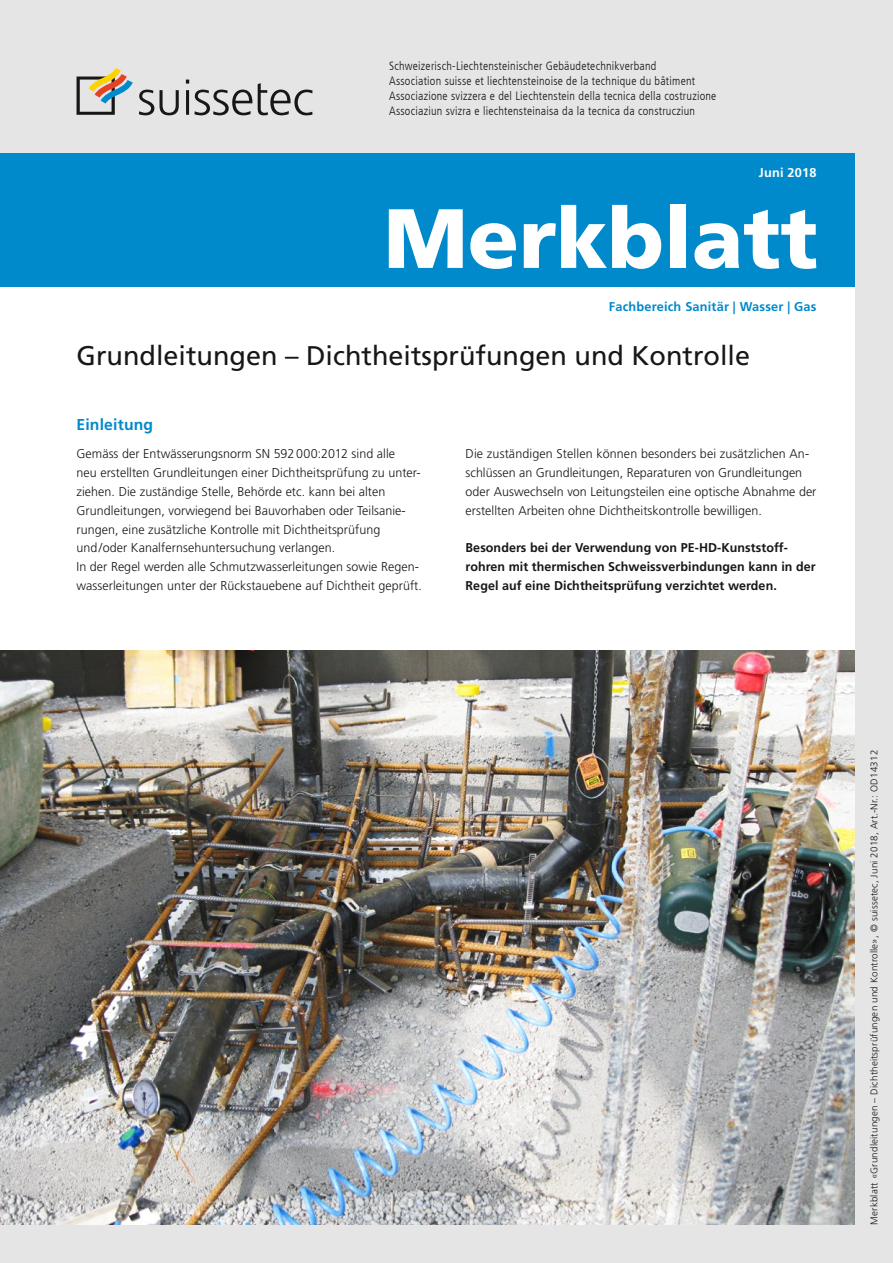
<style>
.page{position:relative;width:893px;height:1263px;background:#e5e5e5}
.page>*{position:absolute;margin:0;border:0;box-sizing:border-box;transform-origin:0 0}
.t1{font:900 84px "Frutiger LT Com";color:#fff}
.t2{font:27px "Frutiger LT Std";color:#181716}
.t3{font:700 15.75px "Frutiger LT Std";letter-spacing:.01em;color:#008acb}
.t4{font:300 12.75px/18.8px "Frutiger LT Std";letter-spacing:.005em;color:#181716}
.t5{font:700 12.75px/18.8px "Frutiger LT Std";letter-spacing:.005em;color:#181716}
.t6{font:700 12.75px "Frutiger LT Std";letter-spacing:.015em;color:#008acb}
.t7{font:700 12.75px "Frutiger LT Std";letter-spacing:.015em;color:#fff}
.t8{font:300 condensed 12px/15px "Frutiger LT Com";letter-spacing:.02em;color:#181716}
.t9{font:300 9.75px "Frutiger LT Std";letter-spacing:.02em;color:#181716}
</style>
<div class="page">
<div style="left:0;top:153px;width:855px;height:1072px;background:#fff"></div>
<svg style="left:139px;top:90px;width:15px;height:25px"></svg>
<svg style="left:160px;top:90px;width:19px;height:25px"></svg>
<hr style="left:186px;top:90px;width:3px;height:25px;background:#181716">
<svg style="left:186px;top:80px;width:3px;height:4px"></svg>
<svg style="left:194px;top:90px;width:58px;height:25px"></svg>
<svg style="left:258px;top:83px;width:55px;height:32px"></svg>
<svg style="left:77px;top:68px;width:56px;height:47px"></svg>
<img style="left:0;top:651px;width:855px;height:574px">
<div style="left:0;top:153px;width:855px;height:134px;background:#008acb"></div>
<p class="t8" style="left:389px;top:58px;width:329px">Schweizerisch-Liechtensteinischer Gebäudetechnikverband<br>Association suisse et liechtensteinoise de la technique du bâtiment Associazione svizzera e del Liechtenstein della tecnica della costruzione Associaziun svizra e liechtensteinaisa da la tecnica da construcziun</p>
<p class="t7" style="left:759px;top:165px;width:59px">Juni 2018</p>
<h1 class="t1" style="left:384px;top:188px;width:436px">Merkblatt</h1>
<p class="t6" style="left:609px;top:299px;width:209px">Fachbereich Sanitär | Wasser | Gas</p>
<h2 class="t2" style="left:77px;top:339px;width:675px">Grundleitungen – Dichtheitsprüfungen und Kontrolle</h2>
<p class="t3" style="left:77px;top:416px;width:78px">Einleitung</p>
<p class="t4" style="left:77px;top:445px;width:347px">Gemäss der Entwässerungsnorm SN 592000:2012 sind alle<br>neu erstellten Grundleitungen einer Dichtheitsprüfung zu unter&shy;ziehen. Die zuständige Stelle, Behörde etc. kann bei alten Grundleitungen, vorwiegend bei Bauvorhaben oder Teilsanie&shy;rungen, eine zusätzliche Kontrolle mit Dichtheitsprüfung und/oder Kanalfernsehuntersuchung verlangen.<br>In der Regel werden alle Schmutzwasserleitungen sowie Regen&shy;wasserleitungen unter der Rückstauebene auf Dichtheit geprüft.</p>
<p class="t4" style="left:466px;top:445px;width:352px">Die zuständigen Stellen können besonders bei zusätzlichen An&shy;schlüssen an Grundleitungen, Reparaturen von Grundleitungen oder Auswechseln von Leitungsteilen eine optische Abnahme der erstellten Arbeiten ohne Dichtheitskontrolle bewilligen.</p>
<p class="t5" style="left:466px;top:538px;width:352px">Besonders bei der Verwendung von PE-HD-Kunststoff&shy;rohren mit thermischen Schweissverbindungen kann in der<br>Regel auf eine Dichtheitsprüfung verzichtet werden.</p>
<p class="t9" style="left:869px;top:1225px;width:476px;rotate:-90deg">Merkblatt «Grundleitungen – Dichtheitsprüfungen und Kontrolle», © suissetec, Juni 2018, Art.-Nr.: OD14312</p>
</div>
